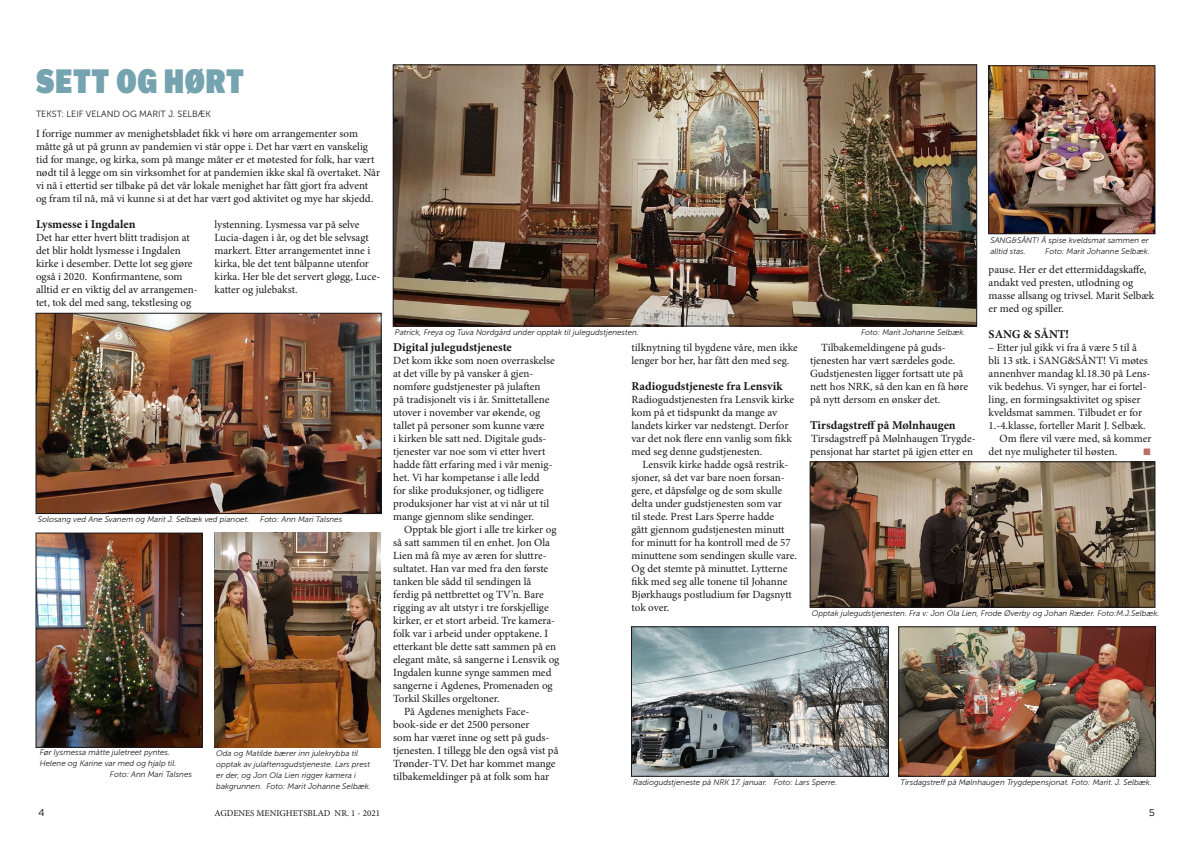
<style>
.page{position:relative;width:1191px;height:842px;background:#fff}
.page>*{position:absolute;margin:0;border:0;box-sizing:border-box;transform-origin:0 0}
.Open_sans{font:33.8px "Balto Super";letter-spacing:.03em;color:#75a3af;scale:.8 1}
.Brødtekst{font:14px "Arial";color:#ba7066}
.Brødtekst-2{font:700 12px "Minion Pro";color:#1a171c}
.Brødtekst-3{font:11px/13px "Minion Pro";color:#1a171c}
.t1{font:10px "Gotham HTF";color:#1a171c}
.Museo_Sans{font:9px "Museo Sans 300";color:#1a171c}
.t2{font:9px "Minion Pro";color:#1a171c}
.Bildetekst{font:italic 8px/11px "Museo Sans 300";color:#1a171c}
</style>
<div class="page">
<img style="left:395px;top:67px;width:580px;height:257px">
<div style="left:393px;top:65px;width:584px;height:261px;border:1px solid #1a171c"></div>
<img style="left:38px;top:315px;width:341px;height:197px">
<div style="left:36px;top:313px;width:345px;height:201px;border:1px solid #1a171c"></div>
<img style="left:38px;top:535px;width:162px;height:211px">
<div style="left:36px;top:533px;width:166px;height:215px;border:1px solid #1a171c"></div>
<img style="left:214px;top:533px;width:166px;height:215px">
<img style="left:990px;top:67px;width:163px;height:165px">
<div style="left:988px;top:65px;width:167px;height:169px;border:1px solid #1a171c"></div>
<img style="left:633px;top:628px;width:253px;height:146px">
<div style="left:631px;top:626px;width:257px;height:150px;border:1px solid #1a171c"></div>
<img style="left:900px;top:628px;width:253px;height:146px">
<div style="left:898px;top:626px;width:257px;height:150px;border:1px solid #1a171c"></div>
<img style="left:812px;top:464px;width:341px;height:141px">
<div style="left:810px;top:462px;width:345px;height:145px;border:1px solid #1a171c"></div>
<p class="Open_sans" style="left:36px;top:61px;width:261px">SETT OG HØRT</p>
<p class="Museo_Sans" style="left:36px;top:109px;width:176px">TEKST: LEIF VELAND OG MARIT J. SELBÆK</p>
<p class="Brødtekst-3" style="left:36px;top:127px;width:345px">I forrige nummer av menighetsbladet fikk vi høre om arrangementer som måtte gå ut på grunn av pandemien vi står oppe i. Det har vært en vanskelig tid for mange, og kirka, som på mange måter er et møtested for folk, har vært nødt til å legge om sin virksomhet for at pandemien ikke skal få overtaket. Når vi nå i ettertid ser tilbake på det vår lokale menighet har fått gjort fra advent og fram til nå, må vi kunne si at det har vært god aktivitet og mye har skjedd.</p>
<p class="Brødtekst-2" style="left:36px;top:216px;width:101px">Lysmesse i Ingdalen</p>
<p class="Brødtekst-3" style="left:36px;top:231px;width:163px">Det har etter hvert blitt tradisjon at det blir holdt lysmesse i Ingdalen kirke i desember. Dette lot seg gjøre også i 2020. Konfirmantene, som alltid er en viktig del av arrangemen&shy;tet, tok del med sang, tekstlesing og</p>
<p class="Brødtekst-3" style="left:215px;top:218px;width:167px">lystenning. Lysmessa var på selve Lucia-dagen i år, og det ble selvsagt markert. Etter arrangementet inne i kirka, ble det tent bålpanne utenfor kirka. Her ble det servert gløgg, Luce&shy;katter og julebakst.</p>
<p class="Bildetekst" style="left:38px;top:514px;width:213px">Solosang ved Ane Svanem og Marit J. Selbæk ved pianoet.</p>
<p class="Bildetekst" style="left:260px;top:514px;width:84px">Foto: Ann Mari Talsnes</p>
<p class="Bildetekst" style="left:40px;top:747px;width:132px">Før lysmessa måtte juletreet pyntes.</p>
<p class="Bildetekst" style="left:40px;top:758px;width:138px">Helene og Karine var med og hjalp til.</p>
<p class="Bildetekst" style="left:110px;top:769px;width:84px">Foto: Ann Mari Talsnes</p>
<p class="Bildetekst" style="left:216px;top:747px;width:156px">Oda og Matilde bærer inn julekrybba til opptak av julaftensgudstjeneste. Lars prest er der, og Jon Ola Lien rigger kamera i bakgrunnen. Foto: Marit Johanne Selbæk.</p>
<p class="Bildetekst" style="left:990px;top:234px;width:160px">SANG&amp;SÅNT! Å spise kveldsmat sammen er alltid stas.</p>
<p class="Bildetekst" style="left:1045px;top:245px;width:106px">Foto: Marit Johanne Selbæk.</p>
<p class="Brødtekst-3" style="left:988px;top:263px;width:167px">pause. Her er det ettermiddagskaffe, andakt ved presten, utlodning og masse allsang og trivsel. Marit Selbæk er med og spiller.</p>
<p class="Brødtekst-2" style="left:988px;top:327px;width:82px">SANG &amp; SÅNT!</p>
<p class="Brødtekst-3" style="left:988px;top:341px;width:163px">– Etter jul gikk vi fra å være 5 til å bli 13 stk. i SANG&amp;SÅNT! Vi møtes annenhver mandag kl.18.30 på Lens&shy;vik bedehus. Vi synger, har ei fortel&shy;ling, en formingsaktivitet og spiser kveldsmat sammen. Tilbudet er for 1.-4.klasse, forteller Marit J. Selbæk.</p>
<p class="Brødtekst-3" style="left:988px;top:432px;width:164px;text-indent:11px">Om flere vil være med, så kommer det nye muligheter til høsten.</p>
<p class="Bildetekst" style="left:395px;top:327px;width:245px">Patrick, Freya og Tuva Nordgård under opptak til julegudstjenesten.</p>
<p class="Bildetekst" style="left:861px;top:327px;width:106px">Foto: Marit Johanne Selbæk.</p>
<p class="Brødtekst-2" style="left:393px;top:340px;width:120px">Digital julegudstjeneste</p>
<p class="Brødtekst-3" style="left:393px;top:354px;width:163px">Det kom ikke som noen overraskelse at det ville by på vansker å gjen&shy;nomføre gudstjenester på julaften<br>på tradisjonelt vis i år. Smittetallene utover i november var økende, og tallet på personer som kunne være<br>i kirken ble satt ned. Digitale guds&shy;tjenester var noe som vi etter hvert hadde fått erfaring med i vår menig&shy;het. Vi har kompetanse i alle ledd for slike produksjoner, og tidligere produksjoner har vist at vi når ut til mange gjennom slike sendinger.</p>
<p class="Brødtekst-3" style="left:393px;top:523px;width:168px;text-indent:11px">Opptak ble gjort i alle tre kirker og så satt sammen til en enhet. Jon Ola Lien må få mye av æren for sluttre&shy;sultatet. Han var med fra den første tanken ble sådd til sendingen lå ferdig på nettbrettet og TV’n. Bare rigging av alt utstyr i tre forskjellige kirker, er et stort arbeid. Tre kamera&shy;folk var i arbeid under opptakene. I etterkant ble dette satt sammen på en elegant måte, så sangerne i Lensvik og Ingdalen kunne synge sammen med sangerne i Agdenes, Promenaden og Torkil Skilles orgeltoner.</p>
<p class="Brødtekst-3" style="left:393px;top:705px;width:167px;text-indent:11px">På Agdenes menighets Face&shy;book-side er det 2500 personer<br>som har været inne og sett på guds&shy;tjenesten. I tillegg ble den også vist på Trønder-TV. Det har kommet mange tilbakemeldinger på at folk som har</p>
<p class="Brødtekst-3" style="left:631px;top:341px;width:168px">tilknytning til bygdene våre, men ikke lenger bor her, har fått den med seg.</p>
<p class="Brødtekst-2" style="left:631px;top:379px;width:153px">Radiogudstjeneste fra Lensvik</p>
<p class="Brødtekst-3" style="left:631px;top:393px;width:164px">Radiogudstjenesten fra Lensvik kirke kom på et tidspunkt da mange av landets kirker var nedstengt. Derfor var det nok flere enn vanlig som fikk med seg denne gudstjenesten.</p>
<p class="Brødtekst-3" style="left:631px;top:458px;width:167px;text-indent:11px">Lensvik kirke hadde også restrik&shy;sjoner, så det var bare noen forsan&shy;gere, et dåpsfølge og de som skulle delta under gudstjenesten som var<br>til stede. Prest Lars Sperre hadde<br>gått gjennom gudstjenesten minutt for minutt for ha kontroll med de 57 minuttene som sendingen skulle vare.<br>Og det stemte på minuttet. Lytterne fikk med seg alle tonene til Johanne Bjørkhaugs postludium før Dagsnytt tok over.</p>
<p class="Brødtekst-3" style="left:810px;top:341px;width:159px;text-indent:11px">Tilbakemeldingene på guds&shy;tjenesten har vært særdeles gode.<br>Gudstjenesten ligger fortsatt ute på nett hos NRK, så den kan en få høre på nytt dersom en ønsker det.</p>
<p class="Brødtekst-2" style="left:810px;top:418px;width:147px">Tirsdagstreff på Mølnhaugen</p>
<p class="Brødtekst-3" style="left:810px;top:432px;width:167px">Tirsdagstreff på Mølnhaugen Trygde&shy;pensjonat har startet på igjen etter en</p>
<p class="Brødtekst" style="left:1142px;top:440px;width:10px">■</p>
<p class="Bildetekst" style="left:812px;top:607px;width:349px">Opptak julegudstjenesten. Fra v: Jon Ola Lien, Frode Øverby og Johan Ræder. Foto:M.J.Selbæk.</p>
<p class="Bildetekst" style="left:633px;top:776px;width:205px">Radiogudstjeneste på NRK 17. januar. Foto: Lars Sperre.</p>
<p class="Bildetekst" style="left:900px;top:776px;width:253px">Tirsdagstreff på Mølnhaugen Trygdepensjonat. Foto: Marit. J. Selbæk.</p>
<p class="t1" style="left:38px;top:807px;width:8px">4</p>
<p class="t2" style="left:214px;top:808px;width:167px">AGDENES MENIGHETSBLAD NR. 1 - 2021</p>
<p class="t1" style="left:1148px;top:807px;width:8px">5</p>
</div>
